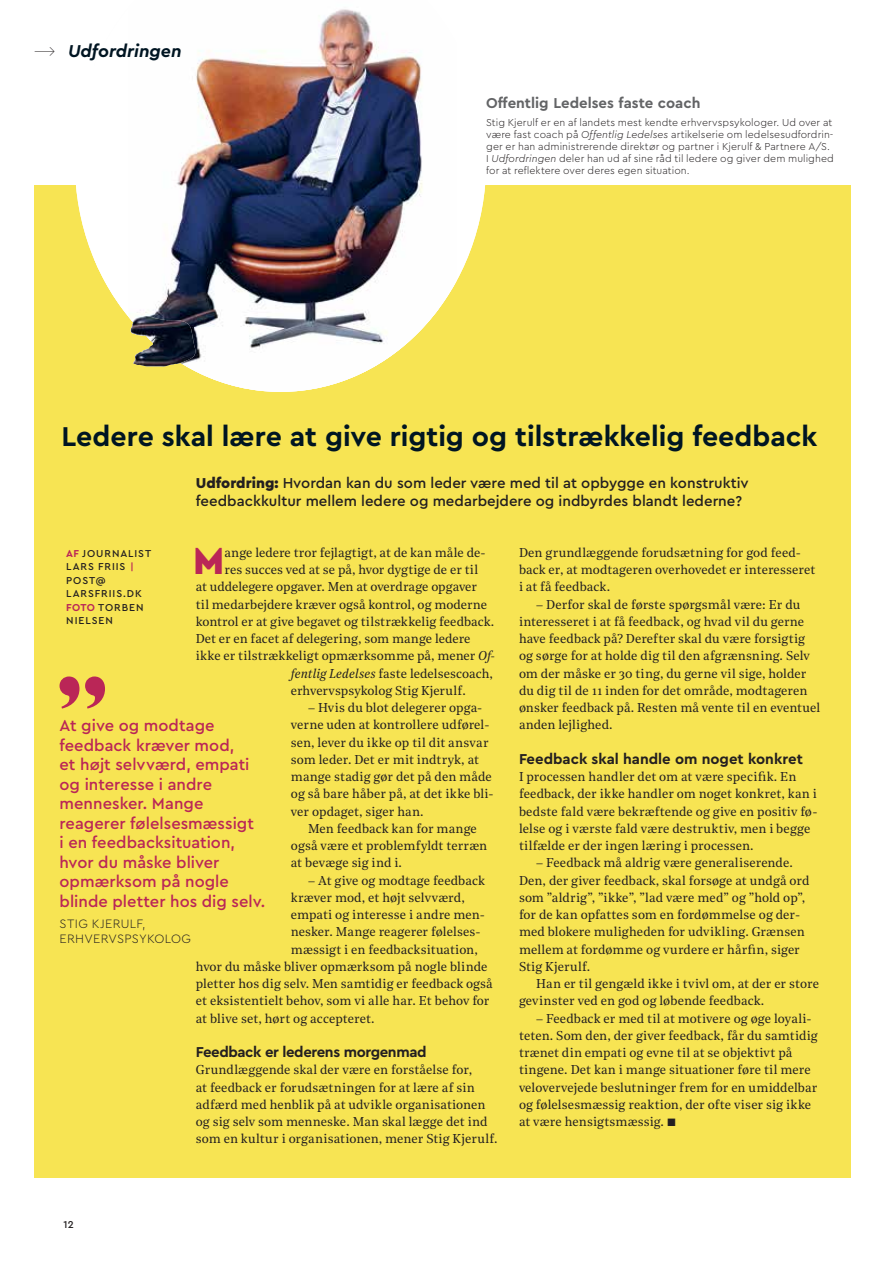
<style>
.page{position:relative;width:893px;height:1263px;background:#fff}
.page>*{position:absolute;margin:0;border:0;box-sizing:border-box;transform-origin:0 0}
.t1{font:900 38.85px "Cera PRO";color:#ba2657}
.t2{font:700 28.5px "Cera PRO";color:#001522}
.t3{font:italic 700 18px "Cera PRO";color:#001522}
.t4{font:500 16.5px/19.5px "Cera PRO";letter-spacing:.005em;color:#ba2657}
.t5{font:500 15px/18px "Cera PRO";color:#231f20}
.t6{font:700 15px "Cera PRO";color:#231f20}
.t7{font:700 15px "Cera PRO";letter-spacing:-.025em;color:#231f20}
.t8{font:700 15px "Cera PRO";color:#636466}
.t9{font:12.75px/17.2px "Noe Text";color:#231f20}
.t10{font:300 12.75px/15px "Cera PRO";letter-spacing:.03em;color:#231f20}
.t11{font:300 10.5px/12px "Cera PRO";letter-spacing:.01em;color:#231f20}
.t12{font:500 10.5px/13.5px "Cera PRO";letter-spacing:.085em;color:#231f20}
.s1{font-weight:100;font-style:normal;color:#231f20}
.s2{font-style:italic}
.s3{font-weight:900}
.s4{font-weight:700;color:#ba2657}
.s5{font-weight:700;font-size:9.75px;color:#ba2657}
</style>
<div class="page">
<div style="left:34px;top:186px;width:816px;height:992px;background:#f7e453"></div>
<svg style="left:75px;top:185px;width:411px;height:131px;fill:#fff"></svg>
<img style="left:128px;top:9px;width:328px;height:383px">
<svg style="left:60px;top:676px;width:19px;height:32px"></svg>
<svg style="left:85px;top:676px;width:20px;height:32px"></svg>
<img style="left:131px;top:315px;width:65px;height:52px">
<h3 class="t3" style="left:34px;top:39px;width:149px"><span class="s1">⟶</span> Udfordringen</h3>
<p class="t8" style="left:486px;top:93px;width:216px">Offentlig Ledelses faste coach</p>
<p class="t11" style="left:486px;top:116px;width:349px">Stig Kjerulf er en af landets mest kendte erhvervspsykologer. Ud over at være fast coach på <span class="s2">Offentlig Ledelses</span> artikelserie om ledelsesudfordrin&shy;ger er han administrerende direktør og partner i Kjerulf &amp; Partnere A/S.<br>I <span class="s2">Udfordringen</span> deler han ud af sine råd til ledere og giver dem mulighed for at reflektere over deres egen situation.</p>
<h2 class="t2" style="left:62px;top:417px;width:757px">Ledere skal lære at give rigtig og tilstrækkelig feedback</h2>
<p class="t5" style="left:196px;top:474px;width:554px"><span class="s3">Udfordring:</span> Hvordan kan du som leder være med til at opbygge en konstruktiv feedbackkultur mellem ledere og medarbejdere og indbyrdes blandt lederne?</p>
<h1 class="t1" style="left:193px;top:535px;width:33px">M</h1>
<p class="t9" style="left:224px;top:543px;width:263px">ange ledere tror fejlagtigt, at de kan måle de-</p>
<p class="t12" style="left:66px;top:546px;width:86px"><span class="s4">Af</span> journalist<br>Lars Friis <span class="s5">| </span>post@ larsfriis.dk<br><span class="s4">Foto</span> Torben<br>N ielsen</p>
<p class="t9" style="left:224px;top:560px;width:255px">res succes ved at se på, hvor dygtige de er til</p>
<p class="t9" style="left:196px;top:577px;width:283px">at uddelegere opgaver. Men at overdrage opgaver</p>
<p class="t9" style="left:196px;top:595px;width:293px">til medarbejdere kræver også kontrol, og moderne</p>
<p class="t9" style="left:196px;top:612px;width:300px">kontrol er at give begavet og tilstrækkelig feedback.</p>
<p class="t9" style="left:196px;top:629px;width:276px">Det er en facet af delegering, som mange ledere</p>
<p class="t9" style="left:196px;top:646px;width:301px">ikke er tilstrækkeligt opmærksomme på, mener <span class="s2">Of-</span></p>
<p class="t9" style="left:291px;top:664px;width:204px"><span class="s2">fentlig Ledelses</span> faste ledelsescoach,</p>
<p class="t9" style="left:291px;top:681px;width:176px">erhvervspsykolog Stig Kjerulf.</p>
<p class="t9" style="left:291px;top:698px;width:204px;text-indent:17px">– Hvis du blot delegerer opga&shy;verne uden at kontrollere udførel&shy;sen, lever du ikke op til dit ansvar som leder. Det er mit indtryk, at mange stadig gør det på den måde og så bare håber på, at det ikke bli&shy;ver opdaget, siger han.</p>
<p class="t9" style="left:291px;top:819px;width:198px;text-indent:17px">Men feedback kan for mange også være et problemfyldt terræn at bevæge sig ind i.</p>
<p class="t9" style="left:308px;top:871px;width:178px">– At give og modtage feedback</p>
<p class="t9" style="left:291px;top:888px;width:175px">kræver mod, et højt selvværd,</p>
<p class="t9" style="left:291px;top:905px;width:196px">empati og interesse i andre men-</p>
<p class="t9" style="left:291px;top:923px;width:191px">nesker. Mange reagerer følelses-</p>
<p class="t9" style="left:291px;top:940px;width:188px">mæssigt i en feedbacksituation,</p>
<p class="t9" style="left:196px;top:957px;width:293px">hvor du måske bliver opmærksom på nogle blinde</p>
<p class="t9" style="left:196px;top:974px;width:298px">pletter hos dig selv. Men samtidig er feedback også</p>
<p class="t9" style="left:196px;top:992px;width:295px">et eksistentielt behov, som vi alle har. Et behov for</p>
<p class="t9" style="left:196px;top:1009px;width:180px">at blive set, hørt og accepteret.</p>
<p class="t7" style="left:196px;top:1042px;width:232px">Feedback er lederens morgenmad</p>
<p class="t9" style="left:196px;top:1060px;width:303px">Grundlæggende skal der være en forståelse for,<br>at feedback er forudsætningen for at lære af sin adfærd med henblik på at udvikle organisationen og sig selv som menneske. Man skal lægge det ind som en kultur i organisationen, mener Stig Kjerulf.</p>
<p class="t4" style="left:60px;top:715px;width:207px">At give og modtage feedback kræver mod,<br>et højt selvværd, empati og interesse i andre mennesker. Mange reagerer følelsesmæssigt<br>i en feedbacksituation, hvor du måske bliver opmærksom på nogle blinde pletter hos dig selv.</p>
<p class="t10" style="left:60px;top:916px;width:87px">Stig Kjerulf, erhvervsps</p>
<p class="t10" style="left:139px;top:931px;width:54px">ykolog</p>
<p class="t9" style="left:519px;top:543px;width:298px">Den grundlæggende forudsætning for god feed&shy;back er, at modtageren overhovedet er interesseret i at få feedback.</p>
<p class="t9" style="left:519px;top:595px;width:303px;text-indent:17px">– Derfor skal de første spørgsmål være: Er du interesseret i at få feedback, og hvad vil du gerne have feedback på? Derefter skal du være forsigtig og sørge for at holde dig til den afgrænsning. Selv om der måske er 30 ting, du gerne vil sige, holder du dig til de 11 inden for det område, modtageren ønsker feedback på. Resten må vente til en eventuel anden lejlighed.</p>
<p class="t6" style="left:519px;top:749px;width:285px">Feedback skal handle om noget konkret</p>
<p class="t9" style="left:519px;top:767px;width:300px">I processen handler det om at være specifik. En feedback, der ikke handler om noget konkret, kan i bedste fald være bekræftende og give en positiv fø&shy;lelse og i værste fald være destruktiv, men i begge tilfælde er der ingen læring i processen.</p>
<p class="t9" style="left:519px;top:853px;width:292px;text-indent:17px">– Feedback må aldrig være generaliserende.<br>Den, der giver feedback, skal forsøge at undgå ord som ”aldrig”, ”ikke”, ”lad være med” og ”hold op”, for de kan opfattes som en fordømmelse og der&shy;med blokere muligheden for udvikling. Grænsen mellem at fordømme og vurdere er hårfin, siger Stig Kjerulf.</p>
<p class="t9" style="left:519px;top:974px;width:302px;text-indent:17px">Han er til gengæld ikke i tvivl om, at der er store gevinster ved en god og løbende feedback.</p>
<p class="t9" style="left:519px;top:1009px;width:300px;text-indent:17px">– Feedback er med til at motivere og øge loyali&shy;teten. Som den, der giver feedback, får du samtidig trænet din empati og evne til at se objektivt på tingene. Det kan i mange situationer føre til mere velovervejede beslutninger frem for en umiddelbar og følelsesmæssig reaktion, der ofte viser sig ikke at være hensigtsmæssig. ■</p>
<p class="t12" style="left:63px;top:1217px;width:12px">12</p>
</div>
